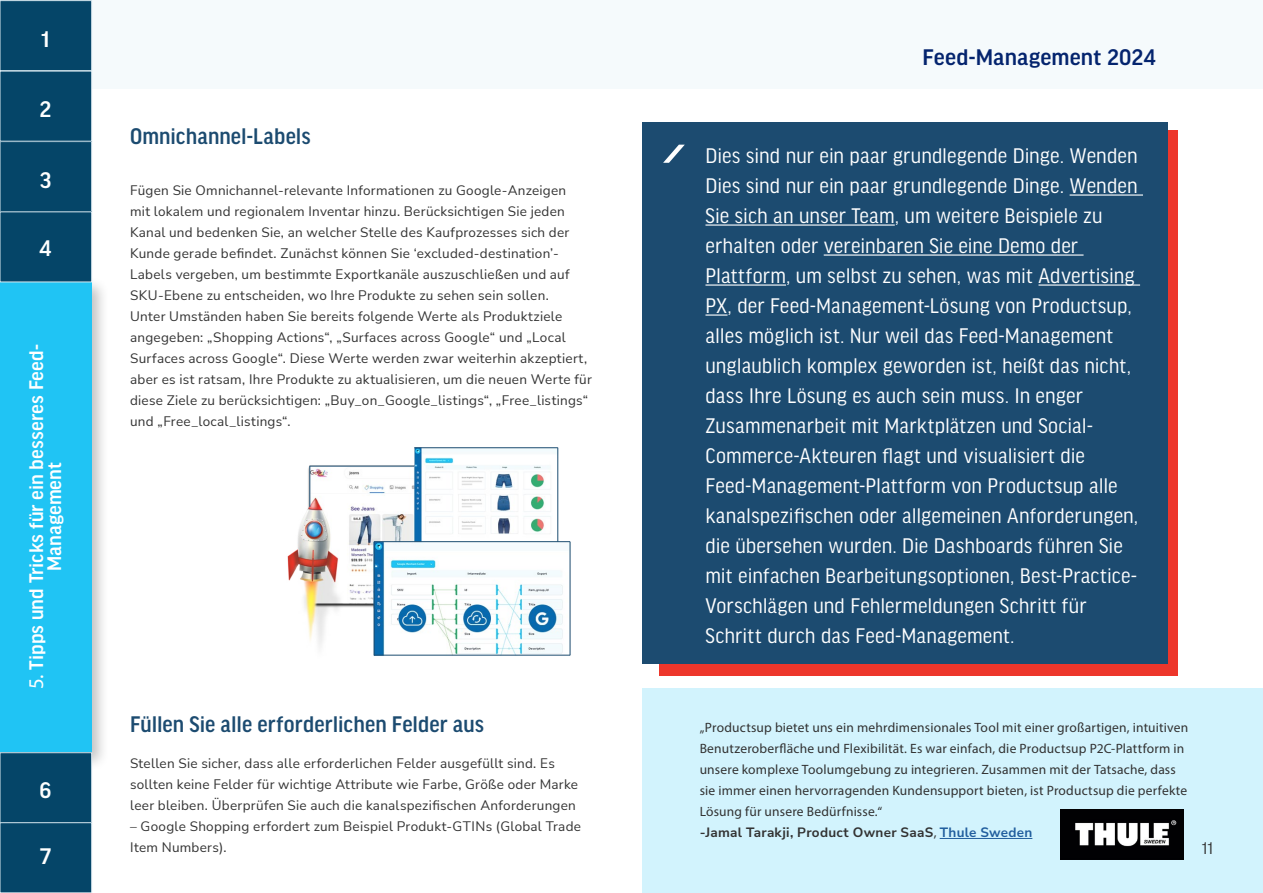
<style>
.page{position:relative;width:1263px;height:893px;background:#fff}
.page>*{position:absolute;margin:0;border:0;box-sizing:border-box;transform-origin:0 0}
.t1{font:500 24px "Good Headline Pro Narr";letter-spacing:.005em;color:#1c4b70}
.t2{font:500 24px "Good Headline Pro";letter-spacing:.01em;color:#04246e}
.t3{font:500 24px "Good Headline Pro";color:#fff}
.t4{font:22.5px/30px "Good Headline Pro Narr";letter-spacing:.005em;color:#fff}
.t5{font:500 21px/18px "Good Headline Pro";letter-spacing:.005em;color:#fff;text-align:center}
.t6{font:18px "Good Headline Pro Narr";color:#323232}
.t7{font:13.5px/21px "Nunito Sans";letter-spacing:.02em;color:#323232}
.t8{font:13.5px/21px "Myriad Pro";letter-spacing:.015em;color:#323232}
.t9{font:700 13.5px "Nunito Sans";letter-spacing:.02em;color:#323232}
.s1{font-family:"Myriad Pro";font-weight:400}
.s2{color:#215e9e}
</style>
<div class="page">
<div style="left:659px;top:130px;width:519px;height:545px;background:#ed362b"></div>
<div style="left:642px;top:123px;width:525px;height:541px;background:#1c4b70"></div>
<svg style="left:663px;top:145px;width:22px;height:18px"></svg>
<div style="left:82px;top:0;width:1181px;height:89px;background:#f5fafc"></div>
<div style="left:0;top:276px;width:109px;height:495px;background:#000;opacity:.24"></div>
<div style="left:0;top:282px;width:91px;height:471px;background:#20c4f4"></div>
<div style="left:0;top:1px;width:92px;height:70px;background:#054568"></div>
<div style="left:0;top:0;width:92px;height:71px;border:1px solid #d8e7ef"></div>
<div style="left:0;top:142px;width:92px;height:70px;background:#054568"></div>
<div style="left:0;top:753px;width:92px;height:70px;background:#054568"></div>
<div style="left:0;top:752px;width:92px;height:71px;border:1px solid #d8e7ef"></div>
<div style="left:0;top:71px;width:92px;height:70px;background:#054568"></div>
<div style="left:0;top:212px;width:92px;height:70px;background:#054568"></div>
<div style="left:0;top:823px;width:92px;height:70px;background:#054568"></div>
<div style="left:0;top:822px;width:92px;height:71px;border:1px solid #d8e7ef"></div>
<img style="left:287px;top:447px;width:284px;height:209px">
<hr style="left:414px;top:447px;width:144px;height:1px;background:#1c4c70">
<hr style="left:310px;top:466px;width:104px;height:1px;background:#1c4c70">
<hr style="left:310px;top:466px;width:1px;height:41px;background:#1c4c70">
<hr style="left:374px;top:541px;width:196px;height:1px;background:#1c4c70">
<hr style="left:374px;top:655px;width:196px;height:1px;background:#1c4c70">
<hr style="left:557px;top:448px;width:1px;height:94px;background:#1c4c70">
<hr style="left:374px;top:542px;width:1px;height:113px;background:#1c4c70">
<hr style="left:570px;top:542px;width:1px;height:113px;background:#1c4c70">
<hr style="left:1069px;top:194px;width:74px;height:2px;background:#fff">
<hr style="left:705px;top:224px;width:190px;height:2px;background:#fff">
<hr style="left:824px;top:254px;width:259px;height:2px;background:#fff">
<hr style="left:705px;top:284px;width:81px;height:2px;background:#fff">
<hr style="left:1038px;top:284px;width:102px;height:2px;background:#fff">
<hr style="left:705px;top:314px;width:22px;height:2px;background:#fff">
<div style="left:642px;top:689px;width:621px;height:204px;background:#d2f3fd"></div>
<hr style="left:940px;top:838px;width:92px;height:1px;background:#215e9e">
<img style="left:1060px;top:809px;width:123px;height:51px">
<h1 class="t3" style="left:41px;top:28px;width:10px">1</h1>
<h1 class="t3" style="left:40px;top:98px;width:13px">2</h1>
<h1 class="t3" style="left:40px;top:169px;width:13px">3</h1>
<h1 class="t3" style="left:40px;top:237px;width:13px">4</h1>
<h3 class="t5" style="left:28px;top:689px;width:346px;rotate:-90deg"><span class="s1">5.</span> Tipps und Tricks für ein besseres Feed-<br>Management</h3>
<h1 class="t3" style="left:40px;top:778px;width:13px">6</h1>
<h1 class="t3" style="left:40px;top:844px;width:12px">7</h1>
<h1 class="t1" style="left:130px;top:124px;width:182px">Omnichannel-Labels</h1>
<p class="t7" style="left:130px;top:179px;width:463px">Fügen Sie Omnichannel-relevante Informationen zu Google-Anzeigen<br>mit lokalem und regionalem Inventar hinzu. Berücksichtigen Sie jeden Kanal und bedenken Sie, an welcher Stelle des Kaufprozesses sich der Kunde gerade befindet. Zunächst können Sie ‘excluded-destination’- Labels vergeben, um bestimmte Exportkanäle auszuschließen und auf SKU-Ebene zu entscheiden, wo Ihre Produkte zu sehen sein sollen.<br>Unter Umständen haben Sie bereits folgende Werte als Produktziele angegeben: „Shopping Actions“, „Surfaces across Google“ und „Local Surfaces across Google“. Diese Werte werden zwar weiterhin akzeptiert, aber es ist ratsam, Ihre Produkte zu aktualisieren, um die neuen Werte für diese Ziele zu berücksichtigen: „Buy_on_Google_listings“, „Free_listings“ und „Free_local_listings“.</p>
<h1 class="t1" style="left:130px;top:712px;width:355px">Füllen Sie alle erforderlichen Felder aus</h1>
<p class="t7" style="left:130px;top:752px;width:449px">Stellen Sie sicher, dass alle erforderlichen Felder ausgefüllt sind. Es sollten keine Felder für wichtige Attribute wie Farbe, Größe oder Marke leer bleiben. Überprüfen Sie auch die kanalspezifischen Anforderungen</p>
<p class="t7" style="left:130px;top:815px;width:452px">– Google Shopping erfordert zum Beispiel Produkt-GTINs (Global Trade<br>Item Numbers).</p>
<h1 class="t2" style="left:922px;top:46px;width:235px">Feed-Management 2024</h1>
<p class="t4" style="left:705px;top:141px;width:434px">Dies sind nur ein paar grundlegende Dinge. Wenden Dies sind nur ein paar grundlegende Dinge. Wenden Sie sich an unser Team, um weitere Beispiele zu erhalten oder vereinbaren Sie eine Demo der Plattform, um selbst zu sehen, was mit Advertising PX, der Feed-Management-Lösung von Productsup, alles möglich ist. Nur weil das Feed-Management unglaublich komplex geworden ist, heißt das nicht, dass Ihre Lösung es auch sein muss. In enger Zusammenarbeit mit Marktplätzen und Social-Commerce-Akteuren flagt und visualisiert die Feed-Management-Plattform von Productsup alle kanalspezifischen oder allgemeinen Anforderungen, die übersehen wurden. Die Dashboards führen Sie mit einfachen Bearbeitungsoptionen, Best-Practice-Vorschlägen und Fehlermeldungen Schritt für Schritt durch das Feed-Management.</p>
<p class="t8" style="left:700px;top:717px;width:490px">„Productsup bietet uns ein mehrdimensionales Tool mit einer großartigen, intuitiven Benutzeroberfläche und Flexibilität. Es war einfach, die Productsup P2C-Plattform in unsere komplexe Toolumgebung zu integrieren. Zusammen mit der Tatsache, dass sie immer einen hervorragenden Kundensupport bieten, ist Productsup die perfekte Lösung für unsere Bedürfnisse.“</p>
<p class="t9" style="left:700px;top:823px;width:334px">-Jamal Tarakji, Product Owner SaaS<span class="s1">,</span> <span class="s2">Thule Sweden</span></p>
<h3 class="t6" style="left:1202px;top:839px;width:13px">11</h3>
</div>
